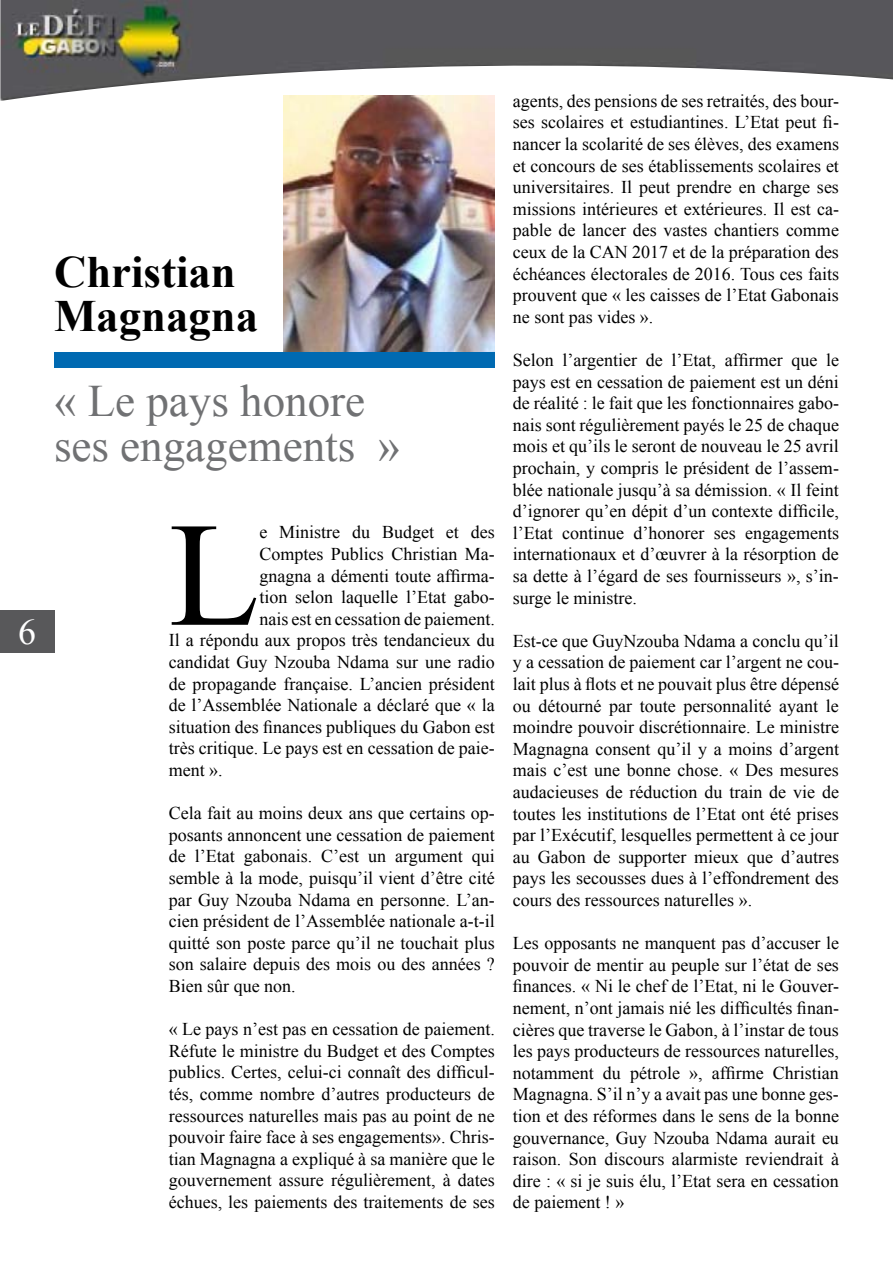
<style>
.page{position:relative;width:893px;height:1263px;background:#fff}
.page>*{position:absolute;margin:0;border:0;box-sizing:border-box;transform-origin:0 0}
.t1{font:148.5px "Times New Roman";color:#000}
.t2{font:45px/45px "Times New Roman";color:#707173}
.t3{font:700 44.85px/44.8px "Times New Roman";color:#000}
.t4{font:36px "Times New Roman";color:#fff}
.t5{font:18px/21.6px "Times New Roman";color:#000;text-align:justify}
</style>
<div class="page">
<div style="left:0;top:610px;width:54px;height:43px;background:#58585a"></div>
<img style="left:0;top:0;width:893px;height:101px">
<img style="left:283px;top:96px;width:212px;height:256px">
<div style="left:54px;top:352px;width:441px;height:15px;background:#006ab2"></div>
<h3 class="t4" style="left:18px;top:606px;width:19px">6</h3>
<h3 class="t3" style="left:54px;top:248px;width:206px">Christian<br>Magnagna</h3>
<h2 class="t2" style="left:54px;top:377px;width:348px">« Le pays honore ses engagements »</h2>
<h1 class="t1" style="left:169px;top:470px;width:92px">L</h1>
<p class="t5" style="left:259px;top:521px;width:237px">e Ministre du Budget et des</p>
<p class="t5" style="left:259px;top:543px;width:237px">Comptes Publics Christian Ma-</p>
<p class="t5" style="left:259px;top:564px;width:237px">gnagna a démenti toute affirma-</p>
<p class="t5" style="left:259px;top:586px;width:237px">tion selon laquelle l’Etat gabo-</p>
<p class="t5" style="left:259px;top:607px;width:237px">nais est en cessation de paiement.</p>
<p class="t5" style="left:169px;top:629px;width:328px">Il a répondu aux propos très tendancieux du</p>
<p class="t5" style="left:169px;top:651px;width:328px">candidat Guy Nzouba Ndama sur une radio</p>
<p class="t5" style="left:169px;top:672px;width:328px">de propagande française. L’ancien président</p>
<p class="t5" style="left:169px;top:694px;width:328px">de l’Assemblée Nationale a déclaré que « la</p>
<p class="t5" style="left:169px;top:715px;width:328px">situation des finances publiques du Gabon est</p>
<p class="t5" style="left:169px;top:737px;width:328px">très critique. Le pays est en cessation de paie-</p>
<p class="t5" style="left:169px;top:759px;width:55px">ment ».</p>
<p class="t5" style="left:169px;top:802px;width:328px">Cela fait au moins deux ans que certains op&shy;posants annoncent une cessation de paiement de l’Etat gabonais. C’est un argument qui semble à la mode, puisqu’il vient d’être cité par Guy Nzouba Ndama en personne. L’an&shy;cien président de l’Assemblée nationale a-t-il quitté son poste parce qu’il ne touchait plus son salaire depuis des mois ou des années ?<br>Bien sûr que non.</p>
<p class="t5" style="left:169px;top:1018px;width:328px">« Le pays n’est pas en cessation de paiement.<br>Réfute le ministre du Budget et des Comptes publics. Certes, celui-ci connaît des difficul&shy;tés, comme nombre d’autres producteurs de ressources naturelles mais pas au point de ne pouvoir faire face à ses engagements». Chris&shy;tian Magnagna a expliqué à sa manière que le gouvernement assure régulièrement, à dates échues, les paiements des traitements de ses</p>
<p class="t5" style="left:513px;top:89px;width:328px">agents, des pensions de ses retraités, des bour&shy;ses scolaires et estudiantines. L’Etat peut fi&shy;nancer la scolarité de ses élèves, des examens et concours de ses établissements scolaires et universitaires. Il peut prendre en charge ses missions intérieures et extérieures. Il est ca&shy;pable de lancer des vastes chantiers comme ceux de la CAN 2017 et de la préparation des échéances électorales de 2016. Tous ces faits prouvent que « les caisses de l’Etat Gabonais ne sont pas vides ».</p>
<p class="t5" style="left:513px;top:349px;width:328px">Selon l’argentier de l’Etat, affirmer que le pays est en cessation de paiement est un déni de réalité : le fait que les fonctionnaires gabo&shy;nais sont régulièrement payés le 25 de chaque mois et qu’ils le seront de nouveau le 25 avril prochain, y compris le président de l’assem&shy;blée nationale jusqu’à sa démission. « Il feint d’ignorer qu’en dépit d’un contexte difficile, l’Etat continue d’honorer ses engagements internationaux et d’œuvrer à la résorption de sa dette à l’égard de ses fournisseurs », s’in&shy;surge le ministre.</p>
<p class="t5" style="left:513px;top:629px;width:328px">Est-ce que GuyNzouba Ndama a conclu qu’il y a cessation de paiement car l’argent ne cou&shy;lait plus à flots et ne pouvait plus être dépensé ou détourné par toute personnalité ayant le moindre pouvoir discrétionnaire. Le ministre Magnagna consent qu’il y a moins d’argent mais c’est une bonne chose. « Des mesures audacieuses de réduction du train de vie de toutes les institutions de l’Etat ont été prises par l’Exécutif, lesquelles permettent à ce jour au Gabon de supporter mieux que d’autres pays les secousses dues à l’effondrement des cours des ressources naturelles ».</p>
<p class="t5" style="left:513px;top:932px;width:328px">Les opposants ne manquent pas d’accuser le pouvoir de mentir au peuple sur l’état de ses finances. « Ni le chef de l’Etat, ni le Gouver&shy;nement, n’ont jamais nié les difficultés finan&shy;cières que traverse le Gabon, à l’instar de tous les pays producteurs de ressources naturelles, notamment du pétrole », affirme Christian Magnagna. S’il n’y a avait pas une bonne ges&shy;tion et des réformes dans le sens de la bonne gouvernance, Guy Nzouba Ndama aurait eu raison. Son discours alarmiste reviendrait à dire : « si je suis élu, l’Etat sera en cessation de paiement ! »</p>
</div>
